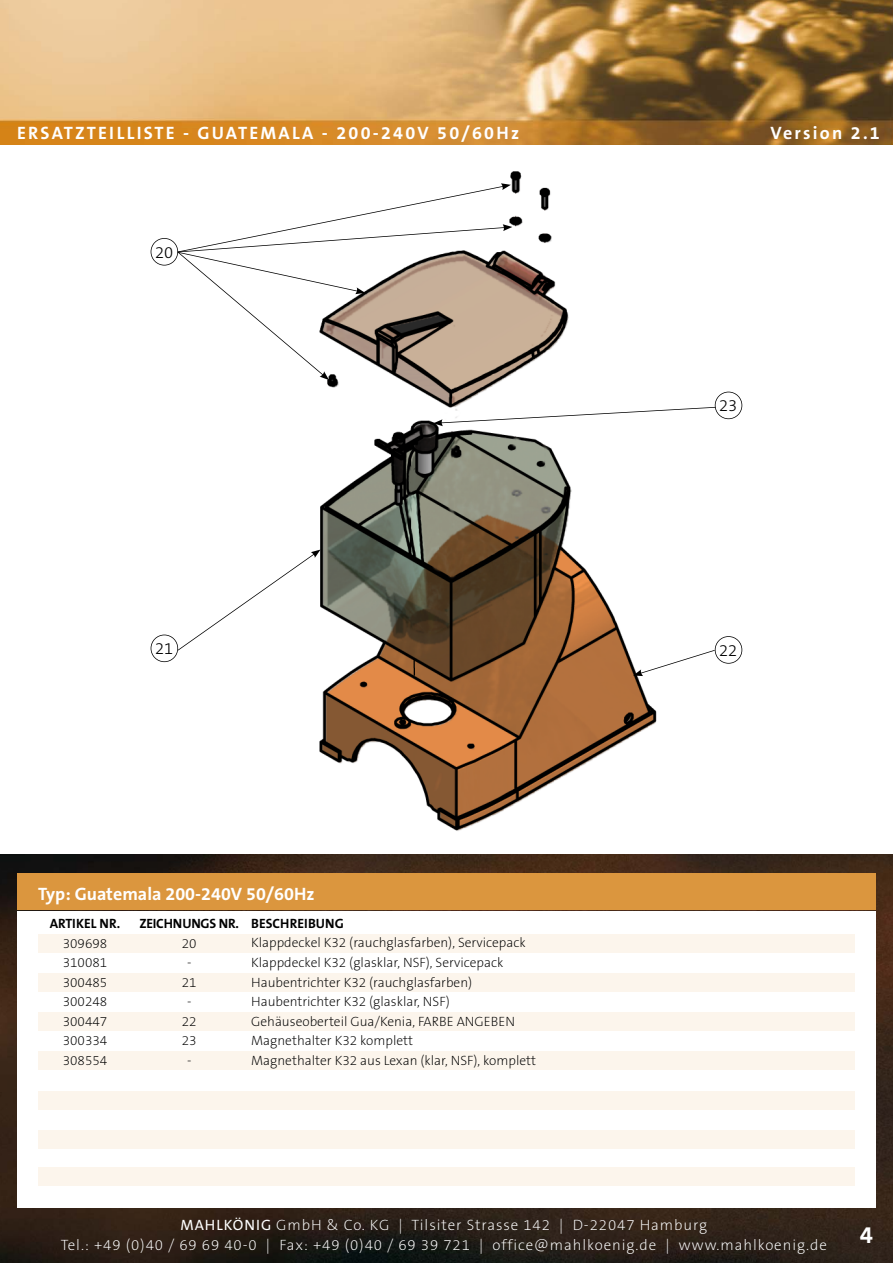
<style>
.page{position:relative;width:893px;height:1263px;background:#fff}
.page>*{position:absolute;margin:0;border:0;box-sizing:border-box;transform-origin:0 0}
.t1{font:700 24px "The Sans B7";color:#fff}
.t2{font:700 18px "The Sans B7";letter-spacing:.115em;color:#fff}
.t3{font:700 18px "The Sans B7";color:#fff}
.t4{font:300 16.5px "The Sans B3";color:#000}
.t5{font:200 15px/19.5px "The Sans B2";letter-spacing:.06em;color:#fff;text-align:center}
.t6{font:200 13.5px/19.5px "The Sans B2";color:#000;text-align:justify}
.t7{font:700 13.5px "The Sans B7";color:#000}
.s1{font-family:"The Sans B5 Plain";font-weight:400}
</style>
<div class="page">
<img style="left:0;top:0;width:893px;height:145px">
<img style="left:0;top:854px;width:893px;height:409px">
<div style="left:17px;top:911px;width:859px;height:297px;background:#fff"></div>
<div style="left:38px;top:934px;width:817px;height:18px;background:#fcf5ec"></div>
<div style="left:38px;top:973px;width:817px;height:18px;background:#fcf5ec"></div>
<div style="left:38px;top:1013px;width:817px;height:18px;background:#fcf5ec"></div>
<div style="left:38px;top:1052px;width:817px;height:18px;background:#fcf5ec"></div>
<div style="left:38px;top:1091px;width:817px;height:18px;background:#fcf5ec"></div>
<div style="left:38px;top:1130px;width:817px;height:18px;background:#fcf5ec"></div>
<div style="left:38px;top:1167px;width:817px;height:18px;background:#fcf5ec"></div>
<div style="left:17px;top:873px;width:859px;height:37px;background:#db963e"></div>
<img style="left:319px;top:171px;width:338px;height:660px">
<svg style="left:151px;top:549px;width:170px;height:113px"></svg>
<svg style="left:633px;top:636px;width:109px;height:40px"></svg>
<svg style="left:433px;top:392px;width:309px;height:34px"></svg>
<svg style="left:151px;top:183px;width:361px;height:197px"></svg>
<h2 class="t2" style="left:17px;top:124px;width:504px">ERSATZTEILLISTE - GUATEMALA - 200-240V 50/60Hz</h2>
<p class="t4" style="left:155px;top:244px;width:20px">20</p>
<h2 class="t2" style="left:770px;top:124px;width:111px">Version 2.1</h2>
<p class="t4" style="left:719px;top:398px;width:20px">23</p>
<p class="t4" style="left:155px;top:641px;width:20px">21</p>
<p class="t4" style="left:719px;top:642px;width:20px">22</p>
<h2 class="t3" style="left:38px;top:885px;width:278px">Typ: Guatemala 200-240V 50/60Hz</h2>
<p class="t7" style="left:50px;top:917px;width:72px">ARTIKEL NR.</p>
<p class="t7" style="left:139px;top:917px;width:206px">ZEICHNUNGS NR. BESCHREIBUNG</p>
<p class="t6" style="left:251px;top:934px;width:287px;text-align:left">Klappdeckel K32 (rauchglasfarben), Servicepack Klappdeckel K32 (glasklar, NSF), Servicepack Haubentrichter K32 (rauchglasfarben)<br>Haubentrichter K32 (glasklar, NSF)<br>Gehäuseoberteil Gua/Kenia, FARBE ANGEBEN Magnethalter K32 komplett<br>Magnethalter K32 aus Lexan (klar, NSF), komplett</p>
<p class="t6" style="left:63px;top:934px;width:46px">309698<br>310081<br>300485<br>300248<br>300447<br>300334<br>308554</p>
<p class="t6" style="left:182px;top:934px;width:16px;text-align:center">20 -<br>21 -<br>22<br>23 -</p>
<p class="t5" style="left:61px;top:1216px;width:768px"><span class="s1">MAHLKÖNIG</span> GmbH &amp; Co. KG | Tilsiter Strasse 142 | D-22047 Hamburg<br>Tel.: +49 (0)40 / 69 69 40-0 | Fax: +49 (0)40 / 69 39 721 | office@mahlkoenig.de | www.mahlkoenig.de</p>
<h1 class="t1" style="left:860px;top:1223px;width:15px">4</h1>
</div>
